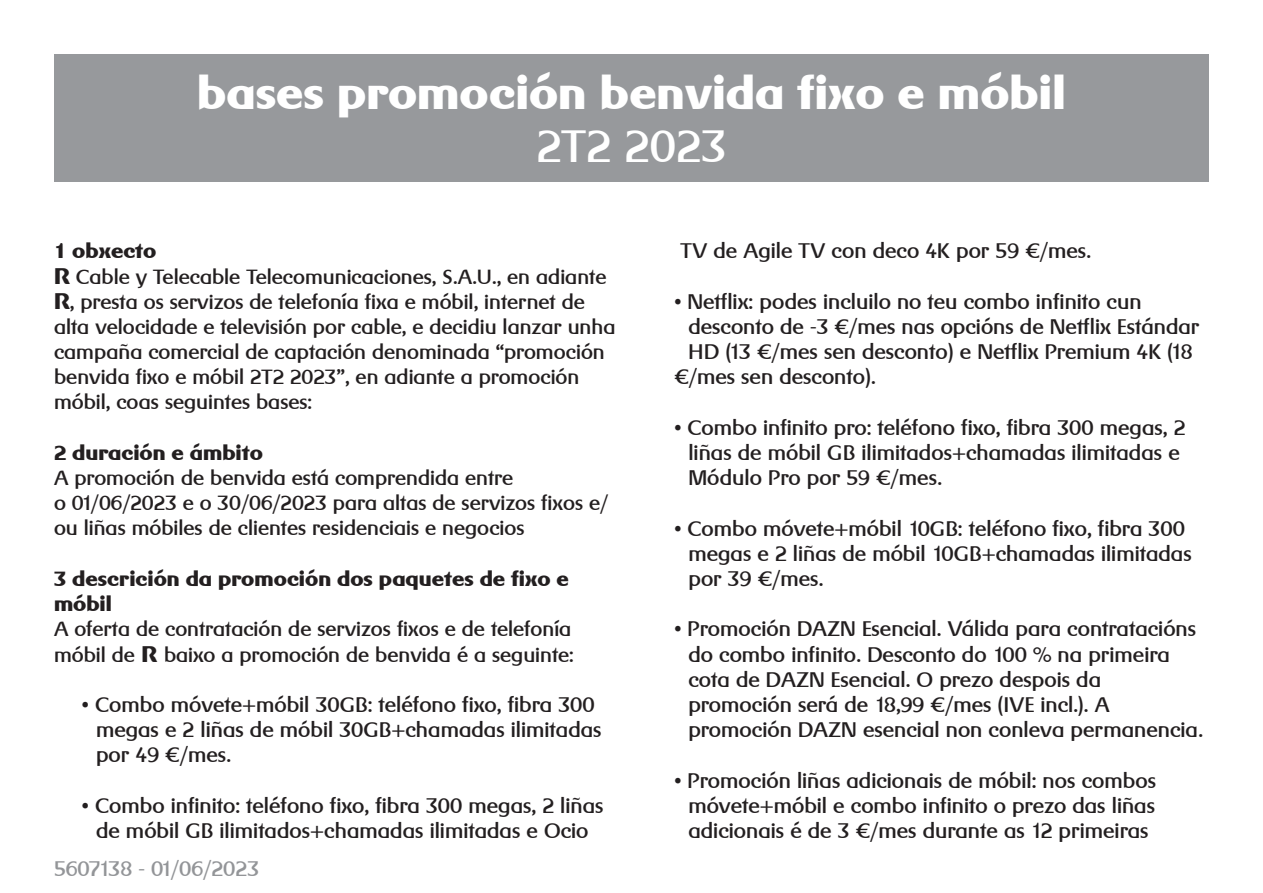
<style>
.page{position:relative;width:1263px;height:893px;background:#fff}
.page>*{position:absolute;margin:0;border:0;box-sizing:border-box;transform-origin:0 0}
.t1{font:700 45px "R Gerstner";color:#fff}
.t2{font:45px "R Gerstner";color:#fff}
.t3{font:21px/25.2px "R Gerstner";color:#231f20}
.t4{font:21px "R Gerstner";color:#939598}
.t5{font:20.4px/25.2px "R Gerstner";color:#231f20}
.t6{font:700 20.4px/25.2px "R Gerstner";color:#231f20}
.s1{font-weight:700}
.s2{font-weight:700;font-size:22.5px}
</style>
<div class="page">
<div style="left:54px;top:54px;width:1155px;height:128px;background:#97999c"></div>
<h1 class="t1" style="left:197px;top:65px;width:870px">bases promoción benvida fixo e móbil</h1>
<h1 class="t2" style="left:536px;top:118px;width:192px">2T2 2023</h1>
<p class="t5" style="left:54px;top:239px;width:563px"><span class="s1">1 obxecto<br></span><span class="s2">R</span> Cable y Telecable Telecomunicaciones, S.A.U., en adiante <span class="s2">R</span>, presta os servizos de telefonía fixa e móbil, internet de alta velocidade e televisión por cable, e decidiu lanzar unha campaña comercial de captación denominada “promoción benvida fixo e móbil 2T2 2023”, en adiante a promoción móbil, coas seguintes bases:</p>
<p class="t6" style="left:54px;top:440px;width:211px">2 duración e ámbito</p>
<p class="t5" style="left:54px;top:465px;width:556px">A promoción de benvida está comprendida entre<br>o 01/06/2023 e o 30/06/2023 para altas de servizos fixos e/ ou liñas móbiles de clientes residenciais e negocios</p>
<p class="t6" style="left:54px;top:566px;width:516px">3 descrición da promoción dos paquetes de fixo e móbil</p>
<p class="t5" style="left:54px;top:616px;width:521px">A oferta de contratación de servizos fixos e de telefonía móbil de <span class="s2">R</span> baixo a promoción de benvida é a seguinte:</p>
<p class="t3" style="left:96px;top:692px;width:507px;text-indent:-14px">• Combo móvete+móbil 30GB: teléfono fixo, fibra 300 megas e 2 liñas de móbil 30GB+chamadas ilimitadas por 49 €/mes.</p>
<p class="t3" style="left:82px;top:793px;width:523px;text-align:center">• Combo infinito: teléfono fixo, fibra 300 megas, 2 liñas de móbil GB ilimitados+chamadas ilimitadas e Ocio</p>
<p class="t4" style="left:54px;top:856px;width:207px">5607138 - 01/06/2023</p>
<p class="t3" style="left:680px;top:238px;width:412px">TV de Agile TV con deco 4K por 59 €/mes.</p>
<p class="t3" style="left:674px;top:289px;width:469px">• Netflix: podes incluilo no teu combo infinito cun</p>
<p class="t3" style="left:688px;top:314px;width:513px">desconto de -3 €/mes nas opcións de Netflix Estándar</p>
<p class="t3" style="left:688px;top:339px;width:506px">HD (13 €/mes sen desconto) e Netflix Premium 4K (18</p>
<p class="t3" style="left:674px;top:364px;width:203px">€/mes sen desconto).</p>
<p class="t3" style="left:688px;top:415px;width:499px;text-indent:-14px">• Combo infinito pro: teléfono fixo, fibra 300 megas, 2 liñas de móbil GB ilimitados+chamadas ilimitadas e<br>Módulo Pro por 59 €/mes.</p>
<p class="t3" style="left:688px;top:516px;width:505px;text-indent:-14px">• Combo móvete+móbil 10GB: teléfono fixo, fibra 300 megas e 2 liñas de móbil 10GB+chamadas ilimitadas por 39 €/mes.</p>
<p class="t3" style="left:688px;top:616px;width:516px;text-indent:-14px">• Promoción DAZN Esencial. Válida para contratacións do combo infinito. Desconto do 100 % na primeira cota de DAZN Esencial. O prezo despois da promoción será de 18,99 €/mes (IVE incl.). A promoción DAZN esencial non conleva permanencia.</p>
<p class="t3" style="left:688px;top:768px;width:469px;text-align:justify;text-indent:-14px">• Promoción liñas adicionais de móbil: nos combos móvete+móbil e combo infinito o prezo das liñas adicionais é de 3 €/mes durante as 12 primeiras</p>
</div>
